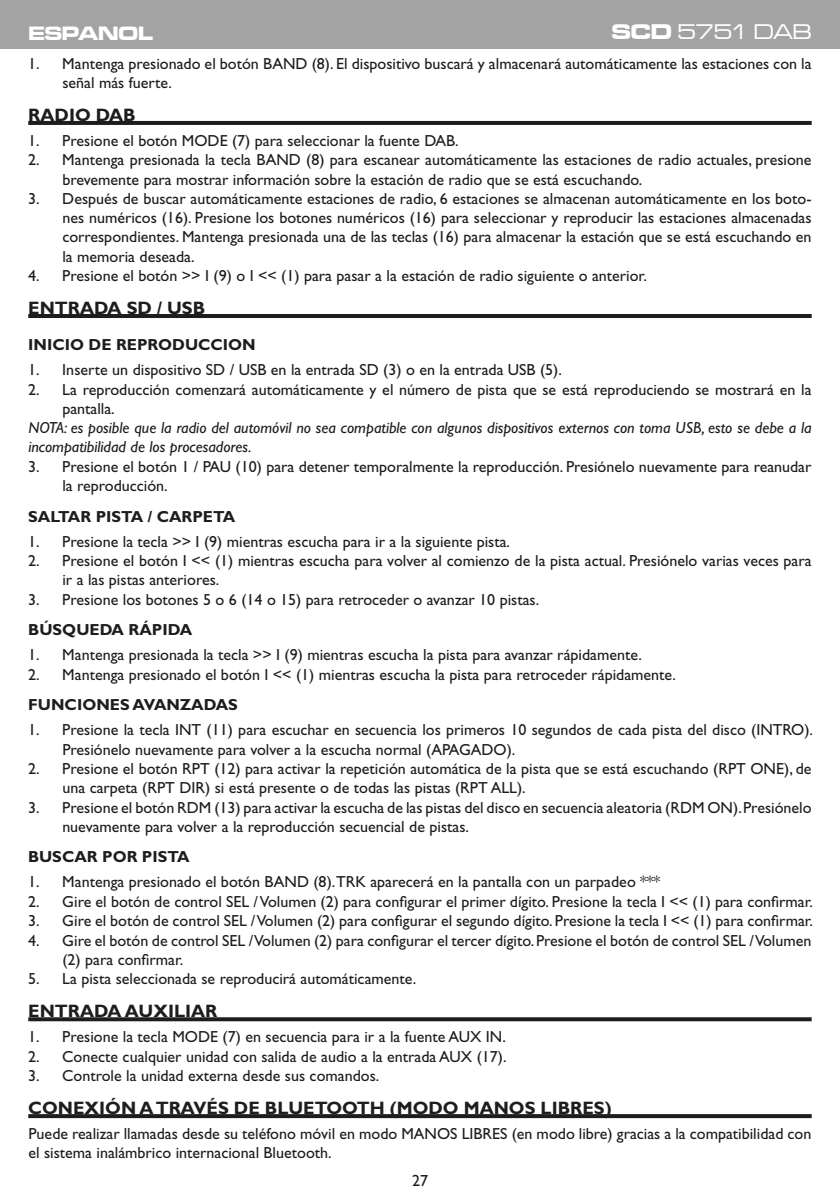
<style>
.page{position:relative;width:840px;height:1191px;background:#fff}
.page>*{position:absolute;margin:0;border:0;box-sizing:border-box;transform-origin:0 0}
.t1{font:22px "Microgramma D Medi Exte";letter-spacing:-.015em;color:#fff}
.t2{font:20px "Microgramma D Bold Exte";color:#fff}
.t3{font:700 18px "Gill Sans";color:#1d1d1b}
.t4{font:16px/19.2px "Gill Sans";color:#1d1d1b}
.t5{font:italic 16px/19.2px "Gill Sans";color:#1d1d1b}
.t6{font:700 16px "Gill Sans";color:#1d1d1b}
.t7{font:16px "Gill Sans";color:#1d1d1b}
.s1{font-family:"Microgramma D Bold Exte"}
</style>
<div class="page">
<div style="left:0;top:0;width:839px;height:48px;background:#a3a3a3"></div>
<hr style="left:28px;top:121px;width:783px;height:4px;background:#1d1d1b">
<hr style="left:28px;top:314px;width:783px;height:4px;background:#1d1d1b">
<svg style="left:28px;top:1017px;width:783px;height:4px;background:#2c2c2a"></svg>
<svg style="left:28px;top:1114px;width:783px;height:4px;background:#232321"></svg>
<p class="t2" style="left:28px;top:20px;width:126px">ESPANOL</p>
<h1 class="t1" style="left:611px;top:18px;width:201px"><span class="s1">SCD</span> 5751 DAB</h1>
<p class="t4" style="left:62px;top:54px;width:750px;text-indent:-34px">1. Mantenga presionado el botón BAND (8). El dispositivo buscará y almacenará automáticamente las estaciones con la señal más fuerte.</p>
<p class="t3" style="left:28px;top:104px;width:109px">RADIO DAB</p>
<p class="t4" style="left:28px;top:131px;width:431px">1. Presione el botón MODE (7) para seleccionar la fuente DAB.</p>
<p class="t4" style="left:62px;top:150px;width:750px;text-indent:-34px">2. Mantenga presionada la tecla BAND (8) para escanear automáticamente las estaciones de radio actuales, presione brevemente para mostrar información sobre la estación de radio que se está escuchando.</p>
<p class="t4" style="left:62px;top:189px;width:750px;text-align:justify;text-indent:-34px">3. Después de buscar automáticamente estaciones de radio, 6 estaciones se almacenan automáticamente en los boto&shy;nes numéricos (16). Presione los botones numéricos (16) para seleccionar y reproducir las estaciones almacenadas correspondientes. Mantenga presionada una de las teclas (16) para almacenar la estación que se está escuchando en la memoria deseada.</p>
<p class="t4" style="left:28px;top:266px;width:619px">4. Presione el botón &gt;&gt; I (9) o I &lt;&lt; (1) para pasar a la estación de radio siguiente o anterior.</p>
<p class="t3" style="left:28px;top:297px;width:178px">ENTRADA SD / USB</p>
<p class="t6" style="left:28px;top:335px;width:229px">INICIO DE REPRODUCCION</p>
<p class="t4" style="left:28px;top:360px;width:535px">1. Inserte un dispositivo SD / USB en la entrada SD (3) o en la entrada USB (5).</p>
<p class="t4" style="left:62px;top:380px;width:750px;text-indent:-34px">2. La reproducción comenzará automáticamente y el número de pista que se está reproduciendo se mostrará en la pantalla.</p>
<p class="t5" style="left:28px;top:418px;width:784px">NOTA: es posible que la radio del automóvil no sea compatible con algunos dispositivos externos con toma USB, esto se debe a la incompatibilidad de los procesadores.</p>
<p class="t4" style="left:62px;top:457px;width:750px;text-indent:-34px">3. Presione el botón 1 / PAU (10) para detener temporalmente la reproducción. Presiónelo nuevamente para reanudar la reproducción.</p>
<p class="t6" style="left:28px;top:507px;width:208px">SALTAR PISTA / CARPETA</p>
<p class="t4" style="left:28px;top:532px;width:483px">1. Presione la tecla &gt;&gt; I (9) mientras escucha para ir a la siguiente pista.</p>
<p class="t4" style="left:62px;top:551px;width:750px;text-indent:-34px">2. Presione el botón I &lt;&lt; (1) mientras escucha para volver al comienzo de la pista actual. Presiónelo varias veces para ir a las pistas anteriores.</p>
<p class="t4" style="left:28px;top:590px;width:512px">3. Presione los botones 5 o 6 (14 o 15) para retroceder o avanzar 10 pistas.</p>
<p class="t6" style="left:28px;top:620px;width:165px">BÚSQUEDA RÁPIDA</p>
<p class="t4" style="left:28px;top:645px;width:614px">1. Mantenga presionada la tecla &gt;&gt; I (9) mientras escucha la pista para avanzar rápidamente.</p>
<p class="t4" style="left:28px;top:665px;width:649px">2. Mantenga presionado el botón I &lt;&lt; (1) mientras escucha la pista para retroceder rápidamente.</p>
<p class="t6" style="left:28px;top:695px;width:211px">FUNCIONES AVANZADAS</p>
<p class="t4" style="left:62px;top:720px;width:751px;text-indent:-34px">1. Presione la tecla INT (11) para escuchar en secuencia los primeros 10 segundos de cada pista del disco (INTRO).<br>Presiónelo nuevamente para volver a la escucha normal (APAGADO).</p>
<p class="t4" style="left:62px;top:759px;width:750px;text-indent:-34px">2. Presione el botón RPT (12) para activar la repetición automática de la pista que se está escuchando (RPT ONE), de una carpeta (RPT DIR) si está presente o de todas las pistas (RPT ALL).</p>
<p class="t4" style="left:62px;top:797px;width:750px;text-indent:-34px">3. Presione el botón RDM (13) para activar la escucha de las pistas del disco en secuencia aleatoria (RDM ON). Presiónelo nuevamente para volver a la reproducción secuencial de pistas.</p>
<p class="t6" style="left:28px;top:847px;width:163px">BUSCAR POR PISTA</p>
<p class="t4" style="left:28px;top:872px;width:633px">1. Mantenga presionado el botón BAND (8).TRK aparecerá en la pantalla con un parpadeo ***</p>
<p class="t4" style="left:28px;top:892px;width:785px">2. Gire el botón de control SEL / Volumen (2) para configurar el primer dígito. Presione la tecla I &lt;&lt; (1) para confirmar.</p>
<p class="t4" style="left:28px;top:911px;width:785px">3. Gire el botón de control SEL / Volumen (2) para configurar el segundo dígito. Presione la tecla I &lt;&lt; (1) para confirmar.</p>
<p class="t4" style="left:62px;top:930px;width:750px;text-indent:-34px">4. Gire el botón de control SEL / Volumen (2) para configurar el tercer dígito. Presione el botón de control SEL / Volumen (2) para confirmar.</p>
<p class="t4" style="left:28px;top:969px;width:389px">5. La pista seleccionada se reproducirá automáticamente.</p>
<p class="t3" style="left:28px;top:1000px;width:190px">ENTRADA AUXILIAR</p>
<p class="t4" style="left:28px;top:1027px;width:479px">1. Presione la tecla MODE (7) en secuencia para ir a la fuente AUX IN.</p>
<p class="t4" style="left:28px;top:1046px;width:479px">2. Conecte cualquier unidad con salida de audio a la entrada AUX (17).</p>
<p class="t4" style="left:28px;top:1066px;width:352px">3. Controle la unidad externa desde sus comandos.</p>
<p class="t3" style="left:28px;top:1097px;width:584px">CONEXIÓN A TRAVÉS DE BLUETOOTH (MODO MANOS LIBRES)</p>
<p class="t4" style="left:28px;top:1124px;width:784px">Puede realizar llamadas desde su teléfono móvil en modo MANOS LIBRES (en modo libre) gracias a la compatibilidad con el sistema inalámbrico internacional Bluetooth.</p>
<p class="t7" style="left:412px;top:1171px;width:17px">27</p>
</div>
